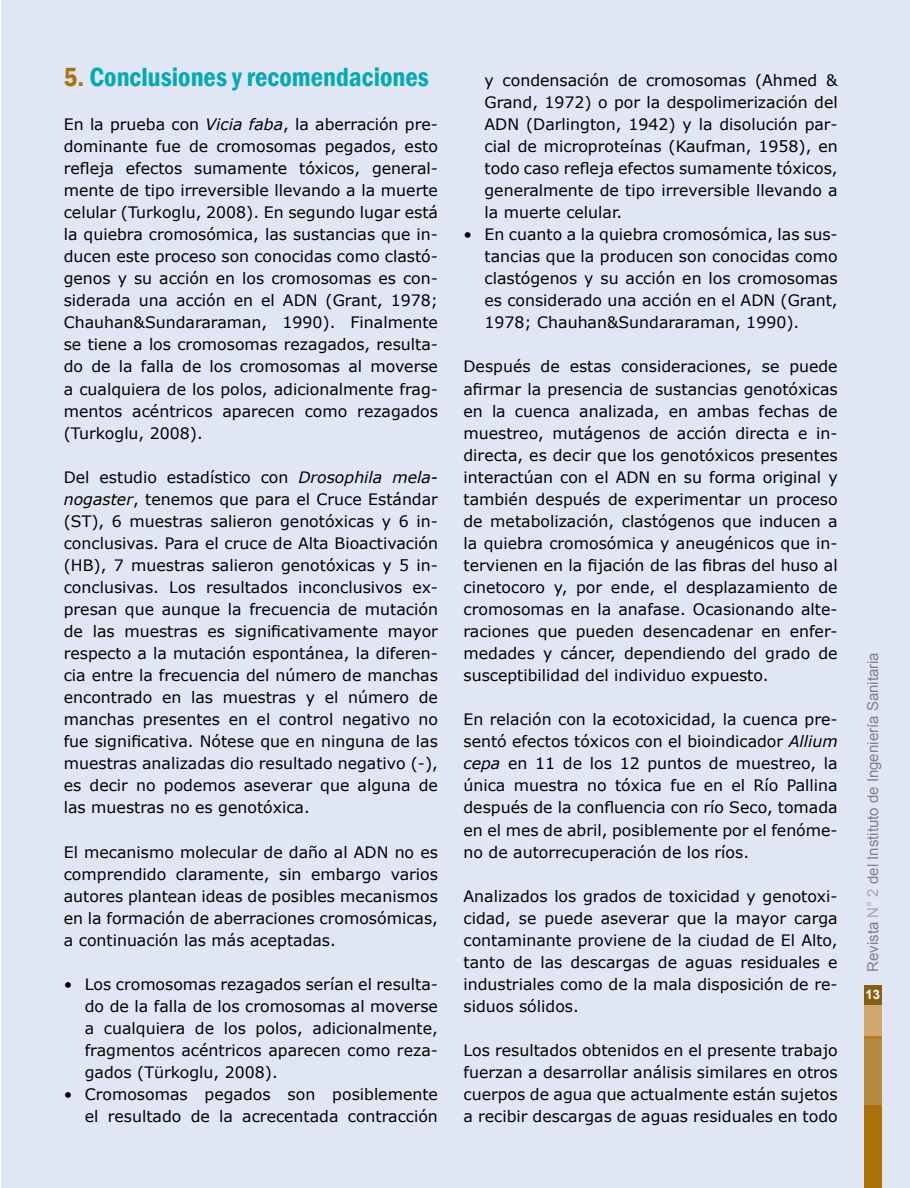
<style>
.page{position:relative;width:910px;height:1188px;background:#fff}
.page>*{position:absolute;margin:0;border:0;box-sizing:border-box;transform-origin:0 0}
.t1{font:600 condensed 27px "Franklin Gothic";color:#00abb5}
.t2{font:15.75px/22px "Verdana";color:#000;text-align:justify}
.t3{font:15px "Arial";color:#808285}
.t4{font:700 13.05px "Arial";color:#fff}
.s1{color:#ab720a}
.s2{font-style:italic}
.s3{color:#a7a9ac}
</style>
<div class="page">
<div style="left:2px;top:0;width:908px;height:1188px;background:#e1e6f4"></div>
<div style="left:864px;top:992px;width:18px;height:47px;background:#d0a86d"></div>
<div style="left:864px;top:985px;width:18px;height:20px;background:#8a5f12"></div>
<div style="left:864px;top:1036px;width:18px;height:100px;background:#b78b3e"></div>
<div style="left:864px;top:1106px;width:18px;height:82px;background:#ab720a"></div>
<h1 class="t1" style="left:64px;top:59px;width:367px"><span class="s1">5.</span> Conclusiones y recomendaciones</h1>
<p class="t2" style="left:64px;top:113px;width:376px">En la prueba con <span class="s2">Vicia faba</span>, la aberración pre&shy;dominante fue de cromosomas pegados, esto refleja efectos sumamente tóxicos, general&shy;mente de tipo irreversible llevando a la muerte celular (Turkoglu, 2008). En segundo lugar está la quiebra cromosómica, las sustancias que in&shy;ducen este proceso son conocidas como clastó&shy;genos y su acción en los cromosomas es con&shy;siderada una acción en el ADN (Grant, 1978; Chauhan&amp;Sundararaman, 1990). Finalmente se tiene a los cromosomas rezagados, resulta&shy;do de la falla de los cromosomas al moverse a cualquiera de los polos, adicionalmente frag&shy;mentos acéntricos aparecen como rezagados (Turkoglu, 2008).</p>
<p class="t2" style="left:64px;top:466px;width:376px">Del estudio estadístico con <span class="s2">Drosophila mela&shy;nogaster</span>, tenemos que para el Cruce Estándar (ST), 6 muestras salieron genotóxicas y 6 in&shy;conclusivas. Para el cruce de Alta Bioactivación (HB), 7 muestras salieron genotóxicas y 5 in&shy;conclusivas. Los resultados inconclusivos ex&shy;presan que aunque la frecuencia de mutación de las muestras es significativamente mayor respecto a la mutación espontánea, la diferen&shy;cia entre la frecuencia del número de manchas encontrado en las muestras y el número de manchas presentes en el control negativo no fue significativa. Nótese que en ninguna de las muestras analizadas dio resultado negativo (-), es decir no podemos aseverar que alguna de las muestras no es genotóxica.</p>
<p class="t2" style="left:64px;top:841px;width:376px">El mecanismo molecular de daño al ADN no es comprendido claramente, sin embargo varios autores plantean ideas de posibles mecanismos en la formación de aberraciones cromosómicas, a continuación las más aceptadas.</p>
<p class="t2" style="left:85px;top:973px;width:355px;text-indent:-21px">• Los cromosomas rezagados serían el resulta&shy;do de la falla de los cromosomas al moverse a cualquiera de los polos, adicionalmente, fragmentos acéntricos aparecen como reza&shy;gados (Türkoglu, 2008).</p>
<p class="t2" style="left:64px;top:1083px;width:376px;text-align:right">• Cromosomas pegados son posiblemente el resultado de la acrecentada contracción</p>
<p class="t2" style="left:484px;top:69px;width:355px">y condensación de cromosomas (Ahmed &amp; Grand, 1972) o por la despolimerización del ADN (Darlington, 1942) y la disolución par&shy;cial de microproteínas (Kaufman, 1958), en todo caso refleja efectos sumamente tóxicos, generalmente de tipo irreversible llevando a la muerte celular.</p>
<p class="t2" style="left:484px;top:223px;width:355px;text-indent:-21px">• En cuanto a la quiebra cromosómica, las sus&shy;tancias que la producen son conocidas como clastógenos y su acción en los cromosomas es considerado una acción en el ADN (Grant, 1978; Chauhan&amp;Sundararaman, 1990).</p>
<p class="t2" style="left:463px;top:356px;width:376px">Después de estas consideraciones, se puede afirmar la presencia de sustancias genotóxicas en la cuenca analizada, en ambas fechas de muestreo, mutágenos de acción directa e in&shy;directa, es decir que los genotóxicos presentes interactúan con el ADN en su forma original y también después de experimentar un proceso de metabolización, clastógenos que inducen a la quiebra cromosómica y aneugénicos que in&shy;tervienen en la fijación de las fibras del huso al cinetocoro y, por ende, el desplazamiento de cromosomas en la anafase. Ocasionando alte&shy;raciones que pueden desencadenar en enfer&shy;medades y cáncer, dependiendo del grado de susceptibilidad del individuo expuesto.</p>
<p class="t2" style="left:463px;top:708px;width:376px">En relación con la ecotoxicidad, la cuenca pre&shy;sentó efectos tóxicos con el bioindicador <span class="s2">Allium cepa</span> en 11 de los 12 puntos de muestreo, la única muestra no tóxica fue en el Río Pallina después de la confluencia con río Seco, tomada en el mes de abril, posiblemente por el fenóme&shy;no de autorrecuperación de los ríos.</p>
<p class="t2" style="left:463px;top:885px;width:376px">Analizados los grados de toxicidad y genotoxi&shy;cidad, se puede aseverar que la mayor carga contaminante proviene de la ciudad de El Alto, tanto de las descargas de aguas residuales e industriales como de la mala disposición de re&shy;siduos sólidos.</p>
<p class="t2" style="left:463px;top:1039px;width:376px">Los resultados obtenidos en el presente trabajo fuerzan a desarrollar análisis similares en otros cuerpos de agua que actualmente están sujetos a recibir descargas de aguas residuales en todo</p>
<p class="t3" style="left:863px;top:972px;width:321px;rotate:-90deg">Revista <span class="s3">N° 2</span> del Instituto de Ingeniería Sanitaria</p>
<p class="t4" style="left:865px;top:985px;width:16px">13</p>
</div>
